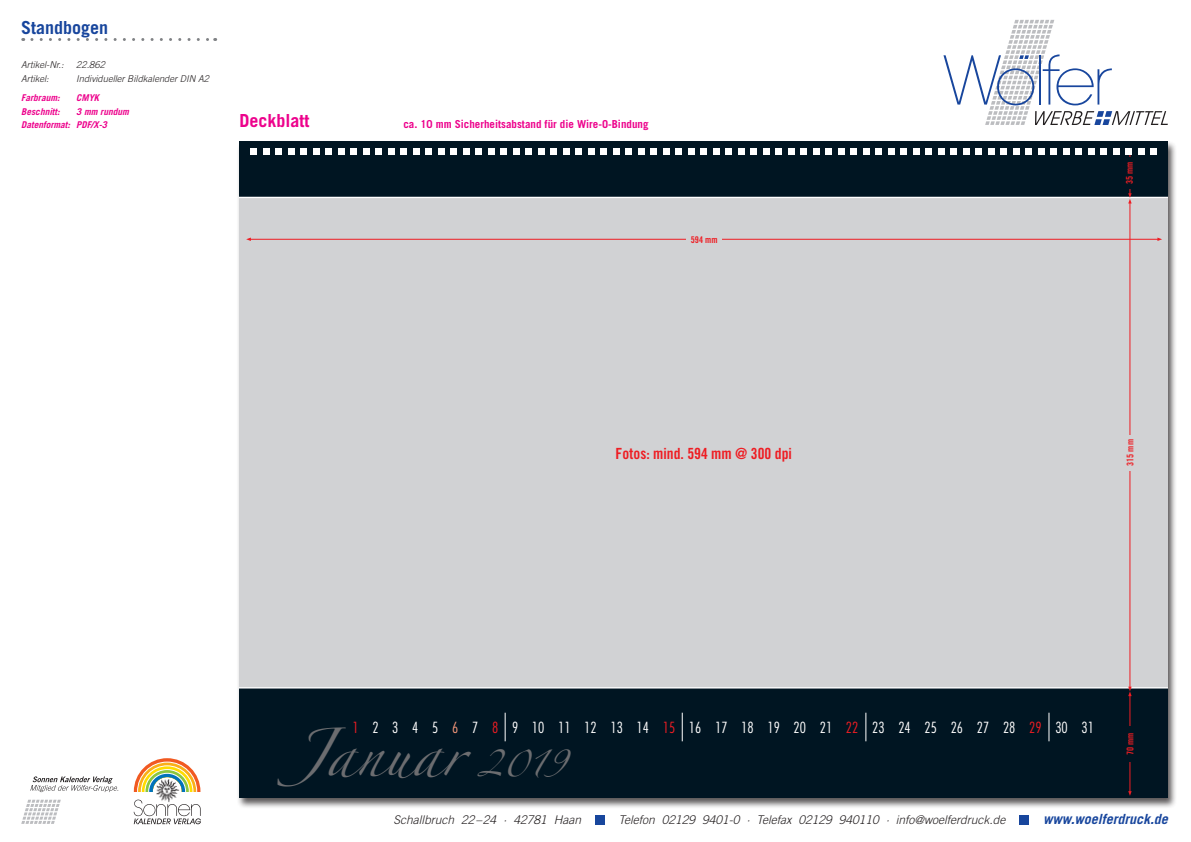
<style>
.page{position:relative;width:1191px;height:842px;background:#fff}
.page>*{position:absolute;margin:0;border:0;box-sizing:border-box;transform-origin:0 0}
.t1{font:42.7px "Zapfino";color:#6c6d70}
.t2{font:700 18px "Trade Gothic";color:#18469d}
.t3{font:700 18px "Trade Gothic";color:#ed028c}
.t4{font:15.4px "Trade Gothic Bold Cond Twenty";color:#ee1d23}
.t5{font:300 condensed 14.9px "Futura";color:#fff}
.t6{font:italic 700 14px "Trade Gothic";color:#18469d}
.t7{font:italic 300 12px "Trade Gothic";color:#231f20}
.t8{font:700 11px "Trade Gothic";color:#ed028c}
.t9{font:italic 300 9.4px "Trade Gothic";color:#231f20}
.t10{font:italic 700 9.4px/13.5px "Trade Gothic";color:#ed028c}
.t11{font:9.2px "Trade Gothic Bold Cond Twenty";color:#ee1d23}
.s1{color:#ee1d23}
.s2{color:#f6977a}
.s3{font-size:24.2px}
</style>
<div class="page">
<svg style="left:32px;top:38px;width:184px;height:3px"></svg>
<div style="left:595px;top:815px;width:10px;height:10px;background:#18469d"></div>
<div style="left:1019px;top:815px;width:10px;height:10px;background:#18469d"></div>
<svg style="left:943px;top:20px;width:224px;height:105px"></svg>
<svg style="left:30px;top:776px;width:88px;height:16px"></svg>
<svg style="left:21px;top:800px;width:40px;height:24px"></svg>
<svg style="left:134px;top:800px;width:67px;height:24px"></svg>
<svg style="left:134px;top:758px;width:66px;height:33px"></svg>
<img style="left:156px;top:779px;width:23px;height:23px">
<div style="left:236px;top:141px;width:940px;height:668px;background:#231f20;opacity:.75"></div>
<div style="left:240px;top:142px;width:927px;height:656px;background:#001522"></div>
<div style="left:240px;top:197px;width:927px;height:491px;background:#d1d2d4"></div>
<svg style="left:505px;top:713px;width:1px;height:28px"></svg>
<svg style="left:682px;top:713px;width:1px;height:28px"></svg>
<svg style="left:865px;top:713px;width:1px;height:28px"></svg>
<hr style="left:249px;top:239px;width:909px;height:1px;background:#ee1d23">
<svg style="left:1157px;top:238px;width:5px;height:3px"></svg>
<svg style="left:246px;top:238px;width:5px;height:3px"></svg>
<div style="left:686px;top:232px;width:36px;height:14px;background:#d1d2d4"></div>
<hr style="left:1129px;top:202px;width:1px;height:486px;background:#ee1d23">
<div style="left:1122px;top:435px;width:15px;height:35px;background:#d1d2d4"></div>
<svg style="left:1048px;top:713px;width:1px;height:28px"></svg>
<hr style="left:1129px;top:695px;width:1px;height:97px;background:#ee1d23">
<svg style="left:1128px;top:687px;width:3px;height:9px"></svg>
<svg style="left:1128px;top:791px;width:3px;height:5px"></svg>
<hr style="left:1129px;top:152px;width:1px;height:43px;background:#ee1d23">
<svg style="left:1128px;top:193px;width:3px;height:10px"></svg>
<div style="left:1122px;top:726px;width:15px;height:35px;background:#001522"></div>
<div style="left:1121px;top:157px;width:15px;height:32px;background:#001522"></div>
<div style="left:250px;top:148px;width:7px;height:6px;background:#fff"></div>
<svg style="left:263px;top:148px;width:6px;height:6px"></svg>
<div style="left:275px;top:148px;width:7px;height:6px;background:#fff"></div>
<svg style="left:288px;top:148px;width:6px;height:6px"></svg>
<div style="left:300px;top:148px;width:7px;height:6px;background:#fff"></div>
<svg style="left:313px;top:148px;width:6px;height:6px"></svg>
<div style="left:325px;top:148px;width:7px;height:6px;background:#fff"></div>
<svg style="left:338px;top:148px;width:6px;height:6px"></svg>
<div style="left:350px;top:148px;width:7px;height:6px;background:#fff"></div>
<svg style="left:363px;top:148px;width:6px;height:6px"></svg>
<div style="left:375px;top:148px;width:7px;height:6px;background:#fff"></div>
<svg style="left:388px;top:148px;width:6px;height:6px"></svg>
<div style="left:400px;top:148px;width:7px;height:6px;background:#fff"></div>
<svg style="left:413px;top:148px;width:6px;height:6px"></svg>
<div style="left:425px;top:148px;width:7px;height:6px;background:#fff"></div>
<svg style="left:438px;top:148px;width:6px;height:6px"></svg>
<div style="left:450px;top:148px;width:7px;height:6px;background:#fff"></div>
<svg style="left:463px;top:148px;width:6px;height:6px"></svg>
<div style="left:475px;top:148px;width:7px;height:6px;background:#fff"></div>
<svg style="left:488px;top:148px;width:6px;height:6px"></svg>
<div style="left:500px;top:148px;width:7px;height:6px;background:#fff"></div>
<svg style="left:513px;top:148px;width:6px;height:6px"></svg>
<div style="left:525px;top:148px;width:7px;height:6px;background:#fff"></div>
<svg style="left:538px;top:148px;width:6px;height:6px"></svg>
<div style="left:550px;top:148px;width:7px;height:6px;background:#fff"></div>
<svg style="left:563px;top:148px;width:6px;height:6px"></svg>
<div style="left:575px;top:148px;width:7px;height:6px;background:#fff"></div>
<svg style="left:588px;top:148px;width:6px;height:6px"></svg>
<div style="left:600px;top:148px;width:7px;height:6px;background:#fff"></div>
<svg style="left:613px;top:148px;width:6px;height:6px"></svg>
<div style="left:625px;top:148px;width:7px;height:6px;background:#fff"></div>
<svg style="left:638px;top:148px;width:6px;height:6px"></svg>
<div style="left:650px;top:148px;width:7px;height:6px;background:#fff"></div>
<svg style="left:663px;top:148px;width:6px;height:6px"></svg>
<div style="left:675px;top:148px;width:7px;height:6px;background:#fff"></div>
<svg style="left:688px;top:148px;width:6px;height:6px"></svg>
<div style="left:700px;top:148px;width:7px;height:6px;background:#fff"></div>
<svg style="left:713px;top:148px;width:6px;height:6px"></svg>
<div style="left:725px;top:148px;width:7px;height:6px;background:#fff"></div>
<svg style="left:738px;top:148px;width:6px;height:6px"></svg>
<div style="left:750px;top:148px;width:7px;height:6px;background:#fff"></div>
<svg style="left:763px;top:148px;width:6px;height:6px"></svg>
<div style="left:775px;top:148px;width:7px;height:6px;background:#fff"></div>
<svg style="left:788px;top:148px;width:6px;height:6px"></svg>
<div style="left:800px;top:148px;width:7px;height:6px;background:#fff"></div>
<svg style="left:813px;top:148px;width:6px;height:6px"></svg>
<div style="left:825px;top:148px;width:7px;height:6px;background:#fff"></div>
<svg style="left:838px;top:148px;width:6px;height:6px"></svg>
<div style="left:850px;top:148px;width:7px;height:6px;background:#fff"></div>
<svg style="left:863px;top:148px;width:6px;height:6px"></svg>
<div style="left:875px;top:148px;width:7px;height:6px;background:#fff"></div>
<svg style="left:888px;top:148px;width:6px;height:6px"></svg>
<div style="left:900px;top:148px;width:7px;height:6px;background:#fff"></div>
<svg style="left:913px;top:148px;width:6px;height:6px"></svg>
<div style="left:925px;top:148px;width:7px;height:6px;background:#fff"></div>
<svg style="left:938px;top:148px;width:6px;height:6px"></svg>
<div style="left:950px;top:148px;width:7px;height:6px;background:#fff"></div>
<svg style="left:963px;top:148px;width:6px;height:6px"></svg>
<div style="left:975px;top:148px;width:7px;height:6px;background:#fff"></div>
<svg style="left:988px;top:148px;width:6px;height:6px"></svg>
<div style="left:1000px;top:148px;width:7px;height:6px;background:#fff"></div>
<svg style="left:1013px;top:148px;width:6px;height:6px"></svg>
<div style="left:1025px;top:148px;width:7px;height:6px;background:#fff"></div>
<svg style="left:1038px;top:148px;width:6px;height:6px"></svg>
<div style="left:1050px;top:148px;width:7px;height:6px;background:#fff"></div>
<svg style="left:1063px;top:148px;width:6px;height:6px"></svg>
<div style="left:1075px;top:148px;width:7px;height:6px;background:#fff"></div>
<svg style="left:1088px;top:148px;width:6px;height:6px"></svg>
<div style="left:1100px;top:148px;width:7px;height:6px;background:#fff"></div>
<svg style="left:1113px;top:148px;width:6px;height:6px"></svg>
<div style="left:1125px;top:148px;width:7px;height:6px;background:#fff"></div>
<svg style="left:1138px;top:148px;width:6px;height:6px"></svg>
<div style="left:1150px;top:148px;width:7px;height:6px;background:#fff"></div>
<h2 class="t2" style="left:21px;top:16px;width:89px">Standbogen</h2>
<p class="t9" style="left:21px;top:59px;width:44px">Artikel-Nr.:</p>
<p class="t9" style="left:76px;top:59px;width:30px">22.862</p>
<p class="t9" style="left:21px;top:73px;width:29px">Artikel:</p>
<p class="t9" style="left:76px;top:73px;width:134px">Individueller Bildkalender DIN A2</p>
<p class="t10" style="left:21px;top:91px;width:40px">Farbraum:</p>
<p class="t10" style="left:76px;top:91px;width:24px">CMYK</p>
<p class="t10" style="left:21px;top:105px;width:40px">Beschnitt:</p>
<p class="t10" style="left:21px;top:105px;width:109px;text-indent:55px">3 mm rundum<br>Datenformat: PDF/X-3</p>
<h2 class="t3" style="left:240px;top:109px;width:72px">Deckblatt</h2>
<p class="t8" style="left:403px;top:117px;width:247px">ca. 10 mm Sicherheitsabstand für die Wire-O-Bindung</p>
<p class="t11" style="left:691px;top:234px;width:28px">594 mm</p>
<p class="t4" style="left:615px;top:444px;width:178px">Fotos: mind. 594 mm @ 300 dpi</p>
<p class="t11" style="left:1123px;top:184px;width:24px;rotate:-90deg">35 mm</p>
<p class="t11" style="left:1124px;top:466px;width:28px;rotate:-90deg">315 mm</p>
<p class="t5" style="left:352px;top:718px;width:743px"><span class="s1">1</span> 2 3 4 5 <span class="s2">6</span> 7 <span class="s1">8</span> 9 10 11 12 13 14 <span class="s1">15</span> 16 17 18 19 20 21 <span class="s1">22</span> 23 24 25 26 27 28 <span class="s1">29</span> 30 31</p>
<h1 class="t1" style="left:291px;top:735px;width:276px">Januar <span class="s3">2019</span></h1>
<p class="t11" style="left:1124px;top:755px;width:24px;rotate:-90deg">70 mm</p>
<p class="t7" style="left:393px;top:813px;width:189px">Schallbruch 22–24 · 42781 Haan</p>
<p class="t7" style="left:618px;top:813px;width:388px">Telefon 02129 9401-0 · Telefax 02129 940110 · info@woelferdruck.de</p>
<p class="t6" style="left:1043px;top:811px;width:126px">www.woelferdruck.de</p>
</div>
